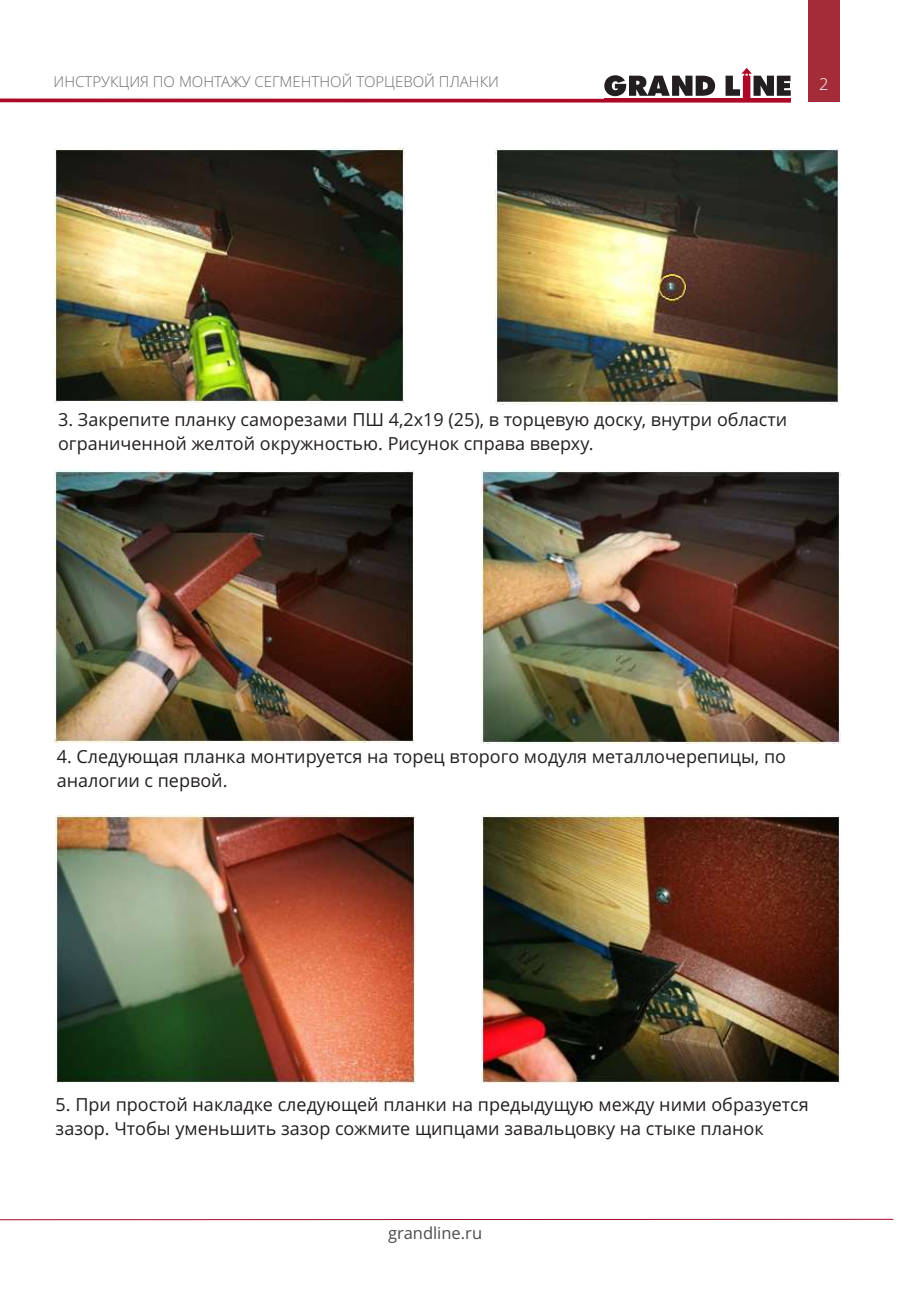
<style>
.page{position:relative;width:914px;height:1305px;background:#fff}
.page>*{position:absolute;margin:0;border:0;box-sizing:border-box;transform-origin:0 0}
.t1{font:18px/24.5px "Open Sans";color:#231f20}
.t2{font:16.5px "Open Sans";color:#4b4c4d}
.t3{font:300 16.5px "Open Sans";color:#fff}
.t4{font:300 15px "Open Sans";color:#6c6d70}
</style>
<div class="page">
<div style="left:808px;top:0;width:31px;height:102px;background:#a42c39"></div>
<hr style="left:0;top:1219px;width:893px;height:1px;background:#ac0926">
<svg style="left:0;top:99px;width:790px;height:4px;background:#b9324a"></svg>
<hr style="left:604px;top:99px;width:186px;height:3px;background:#ac0926">
<svg style="left:725px;top:68px;width:65px;height:31px"></svg>
<svg style="left:604px;top:75px;width:111px;height:21px"></svg>
<img style="left:495px;top:148px;width:345px;height:256px">
<img style="left:55px;top:149px;width:350px;height:254px">
<img style="left:54px;top:471px;width:361px;height:271px">
<img style="left:481px;top:470px;width:359px;height:274px">
<img style="left:481px;top:815px;width:360px;height:269px">
<img style="left:55px;top:815px;width:361px;height:269px">
<p class="t4" style="left:54px;top:75px;width:447px">ИНСТРУКЦИЯ ПО МОНТАЖУ СЕГМЕНТНОЙ ТОРЦЕВОЙ ПЛАНКИ</p>
<p class="t3" style="left:819px;top:78px;width:11px">2</p>
<p class="t1" style="left:58px;top:409px;width:730px">3. Закрепите планку саморезами ПШ 4,2х19 (25), в торцевую доску, внутри области ограниченной желтой окружностью. Рисунок справа вверху.</p>
<p class="t1" style="left:57px;top:746px;width:730px">4. Следующая планка монтируется на торец второго модуля металлочерепицы, по аналогии с первой.</p>
<p class="t1" style="left:56px;top:1094px;width:754px">5. При простой накладке следующей планки на предыдущую между ними образуется зазор. Чтобы уменьшить зазор сожмите щипцами завальцовку на стыке планок</p>
<p class="t2" style="left:388px;top:1226px;width:95px">grandline.ru</p>
</div>
